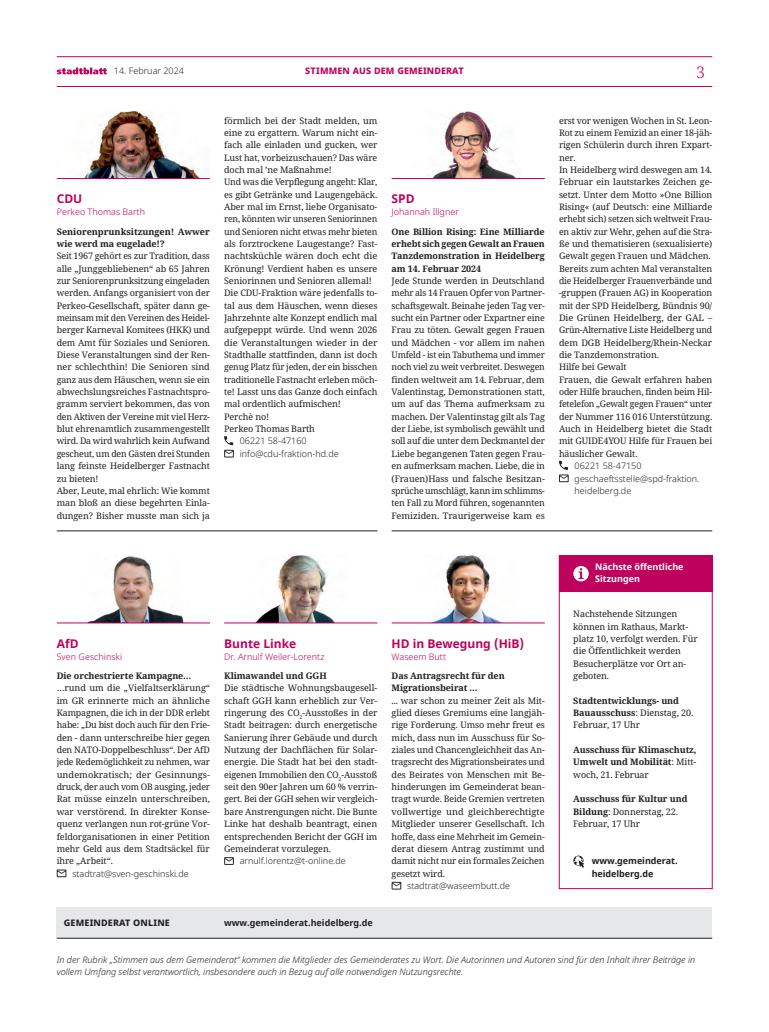
<style>
.page{position:relative;width:769px;height:1032px;background:#fff}
.page>*{position:absolute;margin:0;border:0;box-sizing:border-box;transform-origin:0 0}
.t1{font:300 16px "Noto Serif";color:#be015c}
.t2{font:700 12px "Noto Sans";color:#be015c}
.t3{font:9px/12.3px "Noto Serif";letter-spacing:-.01em;color:#231f20}
.t4{font:700 9px/12.3px "Noto Serif";letter-spacing:-.01em;color:#231f20}
.t5{font:italic 300 9px/12.3px "Noto Sans";color:#231f20}
.t6{font:300 9px/12.3px "Noto Sans";color:#231f20}
.t7{font:300 9px "Noto Sans";color:#be015c}
.t8{font:700 9px/12.3px "Noto Sans";letter-spacing:-.005em;color:#231f20}
.t9{font:700 9px/12px "Noto Sans";color:#fff}
.t10{font:800 9px "Noto Sans";color:#be015c}
.t11{font:800 9px "Noto Sans";letter-spacing:.02em;color:#231f20}
.s1{font-weight:400}
</style>
<div class="page">
<hr style="left:57px;top:86px;width:654px;height:1px;background:#be015c">
<svg style="left:57px;top:68px;width:50px;height:6px"></svg>
<hr style="left:57px;top:57px;width:654px;height:1px;background:#be015c">
<svg style="left:573px;top:855px;width:11px;height:13px"></svg>
<div style="left:558px;top:555px;width:154px;height:334px;border:1px solid #b5025b"></div>
<div style="left:559px;top:555px;width:153px;height:37px;background:#be015c"></div>
<svg style="left:573px;top:566px;width:15px;height:15px"></svg>
<div style="left:57px;top:907px;width:654px;height:31px;background:#e6e7e9"></div>
<hr style="left:57px;top:938px;width:654px;height:1px;background:#231f20">
<hr style="left:57px;top:531px;width:320px;height:1px;background:#231f20">
<hr style="left:391px;top:531px;width:320px;height:1px;background:#231f20">
<img style="left:85px;top:111px;width:125px;height:67px">
<hr style="left:57px;top:178px;width:153px;height:1px;background:#be015c">
<svg style="left:224px;top:436px;width:10px;height:21px"></svg>
<img style="left:431px;top:111px;width:85px;height:67px">
<hr style="left:391px;top:178px;width:153px;height:1px;background:#be015c">
<svg style="left:559px;top:461px;width:9px;height:21px"></svg>
<img style="left:88px;top:555px;width:96px;height:67px">
<hr style="left:57px;top:622px;width:153px;height:1px;background:#be015c">
<svg style="left:57px;top:869px;width:9px;height:8px"></svg>
<img style="left:254px;top:555px;width:81px;height:67px">
<hr style="left:224px;top:622px;width:153px;height:1px;background:#be015c">
<svg style="left:224px;top:857px;width:10px;height:8px"></svg>
<img style="left:429px;top:555px;width:72px;height:67px">
<hr style="left:391px;top:622px;width:153px;height:1px;background:#be015c">
<svg style="left:391px;top:882px;width:10px;height:7px"></svg>
<p class="t6" style="left:114px;top:65px;width:71px">14. Februar 2024</p>
<p class="t10" style="left:305px;top:64px;width:160px">STIMMEN AUS DEM GEMEINDERAT</p>
<h1 class="t1" style="left:695px;top:61px;width:10px">3</h1>
<h2 class="t2" style="left:57px;top:190px;width:27px">CDU</h2>
<p class="t7" style="left:57px;top:206px;width:90px">Perkeo Thomas Barth</p>
<p class="t4" style="left:57px;top:225px;width:155px">Seniorenprunksitzungen! Awwer wie werd ma eugelade!?</p>
<p class="t3" style="left:57px;top:250px;width:155px">Seit 1967 gehört es zur Tradition, dass alle „Junggebliebenen“ ab 65 Jahren zur Seniorenprunksitzung eingeladen werden. Anfangs organisiert von der Perkeo-Gesellschaft, später dann ge&shy;meinsam mit den Vereinen des Heidel&shy;berger Karneval Komitees (HKK) und dem Amt für Soziales und Senioren.<br>Diese Veranstaltungen sind der Ren&shy;ner schlechthin! Die Senioren sind ganz aus dem Häuschen, wenn sie ein abwechslungsreiches Fastnachtspro&shy;gramm serviert bekommen, das von den Aktiven der Vereine mit viel Herz&shy;blut ehrenamtlich zusammengestellt wird. Da wird wahrlich kein Aufwand gescheut, um den Gästen drei Stunden lang feinste Heidelberger Fastnacht zu bieten!<br>Aber, Leute, mal ehrlich: Wie kommt man bloß an diese begehrten Einla&shy;dungen? Bisher musste man sich ja</p>
<p class="t3" style="left:224px;top:114px;width:155px">förmlich bei der Stadt melden, um eine zu ergattern. Warum nicht ein&shy;fach alle einladen und gucken, wer Lust hat, vorbeizuschauen? Das wäre doch mal ’ne Maßnahme!<br>Und was die Verpflegung angeht: Klar, es gibt Getränke und Laugengebäck.<br>Aber mal im Ernst, liebe Organisato&shy;ren, könnten wir unseren Seniorinnen und Senioren nicht etwas mehr bieten als forztrockene Laugestange? Fast&shy;nachtsküchle wären doch echt die Krönung! Verdient haben es unsere Seniorinnen und Senioren allemal!<br>Die CDU-Fraktion wäre jedenfalls to&shy;tal aus dem Häuschen, wenn dieses Jahrzehnte alte Konzept endlich mal aufgepeppt würde. Und wenn 2026 die Veranstaltungen wieder in der Stadthalle stattfinden, dann ist doch genug Platz für jeden, der ein bisschen traditionelle Fastnacht erleben möch&shy;te! Lasst uns das Ganze doch einfach mal ordentlich aufmischen!<br>Perchè no!<br>Perkeo Thomas Barth</p>
<p class="t6" style="left:240px;top:435px;width:100px">06221 58-47160 info@cdu-fraktion-hd.de</p>
<h2 class="t2" style="left:391px;top:190px;width:25px">SPD</h2>
<p class="t7" style="left:391px;top:206px;width:69px">Johannah Illgner</p>
<p class="t4" style="left:391px;top:225px;width:155px;text-align:justify">One Billion Rising: Eine Milliarde erhebt sich gegen Gewalt an Frauen Tanzdemonstration in Heidelberg am 14. Februar 2024</p>
<p class="t3" style="left:391px;top:275px;width:155px;text-align:justify">Jede Stunde werden in Deutschland mehr als 14 Frauen Opfer von Partner&shy;schaftsgewalt. Beinahe jeden Tag ver&shy;sucht ein Partner oder Expartner eine Frau zu töten. Gewalt gegen Frauen und Mädchen - vor allem im nahen Umfeld - ist ein Tabuthema und immer noch viel zu weit verbreitet. Deswegen finden weltweit am 14. Februar, dem Valentinstag, Demonstrationen statt, um auf das Thema aufmerksam zu machen. Der Valentinstag gilt als Tag der Liebe, ist symbolisch gewählt und soll auf die unter dem Deckmantel der Liebe begangenen Taten gegen Frau&shy;en aufmerksam machen. Liebe, die in (Frauen)Hass und falsche Besitzan&shy;sprüche umschlägt, kann im schlimms&shy;ten Fall zu Mord führen, sogenannten Femiziden. Traurigerweise kam es</p>
<p class="t3" style="left:558px;top:114px;width:155px">erst vor wenigen Wochen in St. Leon-Rot zu einem Femizid an einer 18-jäh&shy;rigen Schülerin durch ihren Expart&shy;ner.<br>In Heidelberg wird deswegen am 14.<br>Februar ein lautstarkes Zeichen ge&shy;setzt. Unter dem Motto »One Billion Rising« (auf Deutsch: eine Milliarde erhebt sich) setzen sich weltweit Frau&shy;en aktiv zur Wehr, gehen auf die Stra&shy;ße und thematisieren (sexualisierte)<br>Gewalt gegen Frauen und Mädchen.<br>Bereits zum achten Mal veranstalten die Heidelberger Frauenverbände und -gruppen (Frauen AG) in Kooperation mit der SPD Heidelberg, Bündnis 90/ Die Grünen Heidelberg, der GAL – Grün-Alternative Liste Heidelberg und dem DGB Heidelberg/Rhein-Neckar die Tanzdemonstration.<br>Hilfe bei Gewalt<br>Frauen, die Gewalt erfahren haben oder Hilfe brauchen, finden beim Hil&shy;fetelefon „Gewalt gegen Frauen“ unter der Nummer 116 016 Unterstützung.<br>Auch in Heidelberg bietet die Stadt mit GUIDE4YOU Hilfe für Frauen bei häuslicher Gewalt.</p>
<p class="t6" style="left:574px;top:460px;width:126px">06221 58-47150 geschaeftsstelle@spd-fraktion. heidelberg.de</p>
<h2 class="t2" style="left:57px;top:635px;width:23px">AfD</h2>
<p class="t7" style="left:57px;top:650px;width:67px">Sven Geschinski</p>
<p class="t4" style="left:57px;top:670px;width:136px">Die orchestrierte Kampagne…</p>
<p class="t3" style="left:57px;top:682px;width:155px;text-align:justify">…rund um die „Vielfaltserklärung“ im GR erinnerte mich an ähnliche Kampagnen, die ich in der DDR erlebt habe: „Du bist doch auch für den Frie&shy;den - dann unterschreibe hier gegen den NATO-Doppelbeschluss“. Der AfD jede Redemöglichkeit zu nehmen, war undemokratisch; der Gesinnungs&shy;druck, der auch vom OB ausging, jeder Rat müsse einzeln unterschreiben, war verstörend. In direkter Konse&shy;quenz verlangen nun rot-grüne Vor&shy;feldorganisationen in einer Petition mehr Geld aus dem Stadtsäckel für ihre „Arbeit“.</p>
<p class="t6" style="left:72px;top:867px;width:118px">stadtrat@sven-geschinski.de</p>
<h2 class="t2" style="left:224px;top:635px;width:73px">Bunte Linke</h2>
<p class="t7" style="left:224px;top:650px;width:102px">Dr. Arnulf Weiler-Lorentz</p>
<p class="t4" style="left:224px;top:670px;width:104px">Klimawandel und GGH</p>
<p class="t3" style="left:224px;top:682px;width:155px;text-align:justify">Die städtische Wohnungsbaugesell&shy;schaft GGH kann erheblich zur Ver&shy;ringerung des CO<sub>2</sub>-Ausstoßes in der Stadt beitragen: durch energetische Sanierung ihrer Gebäude und durch Nutzung der Dachflächen für Solar&shy;energie. Die Stadt hat bei den stadt&shy;eigenen Immobilien den CO<sub>2</sub>-Ausstoß seit den 90er Jahren um 60 % verrin&shy;gert. Bei der GGH sehen wir vergleich&shy;bare Anstrengungen nicht. Die Bunte Linke hat deshalb beantragt, einen entsprechenden Bericht der GGH im Gemeinderat vorzulegen.</p>
<p class="t6" style="left:240px;top:855px;width:107px">arnulf.lorentz@t-online.de</p>
<p class="t11" style="left:64px;top:916px;width:107px">GEMEINDERAT ONLINE</p>
<p class="t8" style="left:224px;top:917px;width:150px">www.gemeinderat.heidelberg.de</p>
<h2 class="t2" style="left:391px;top:635px;width:134px">HD in Bewegung (HiB)</h2>
<p class="t7" style="left:391px;top:650px;width:56px">Waseem Butt</p>
<p class="t4" style="left:391px;top:670px;width:115px">Das Antragsrecht für den<br>Migrationsbeirat ...</p>
<p class="t3" style="left:391px;top:694px;width:155px;text-align:justify">... war schon zu meiner Zeit als Mit&shy;glied dieses Gremiums eine langjäh&shy;rige Forderung. Umso mehr freut es mich, dass nun im Ausschuss für So&shy;ziales und Chancengleichheit das An&shy;tragsrecht des Migrationsbeirates und des Beirates von Menschen mit Be&shy;hinderungen im Gemeinderat bean&shy;tragt wurde. Beide Gremien vertreten vollwertige und gleichberechtigte Mitglieder unserer Gesellschaft. Ich hoffe, dass eine Mehrheit im Gemein&shy;derat diesem Antrag zustimmt und damit nicht nur ein formales Zeichen gesetzt wird.</p>
<p class="t6" style="left:407px;top:880px;width:104px">stadtrat@waseembutt.de</p>
<p class="t9" style="left:595px;top:561px;width:90px">Nächste öffentliche<br>Sitzungen</p>
<p class="t3" style="left:573px;top:608px;width:126px">Nachstehende Sitzungen können im Rathaus, Markt&shy;platz 10, verfolgt werden. Für die Öffentlichkeit werden<br>Besucherplätze vor Ort an&shy;geboten.</p>
<p class="t4" style="left:573px;top:694px;width:121px">Stadtentwicklungs- und<br>Bauausschuss<span class="s1">: Dienstag, 20.<br>Februar, 17 Uhr</span></p>
<p class="t4" style="left:573px;top:744px;width:125px;text-align:justify">Ausschuss für Klimaschutz, Umwelt und Mobilität<span class="s1">: Mitt&shy;woch, 21. Februar</span></p>
<p class="t4" style="left:573px;top:793px;width:116px">Ausschuss für Kultur und<br>Bildung<span class="s1">: Donnerstag, 22.<br>Februar, 17 Uhr</span></p>
<p class="t8" style="left:591px;top:855px;width:87px">www.gemeinderat. heidelberg.de</p>
<p class="t5" style="left:57px;top:954px;width:639px">In der Rubrik „Stimmen aus dem Gemeinderat“ kommen die Mitglieder des Gemeinderates zu Wort. Die Autorinnen und Autoren sind für den Inhalt ihrer Beiträge in vollem Umfang selbst verantwortlich, insbesondere auch in Bezug auf alle notwendigen Nutzungsrechte.</p>
</div>
